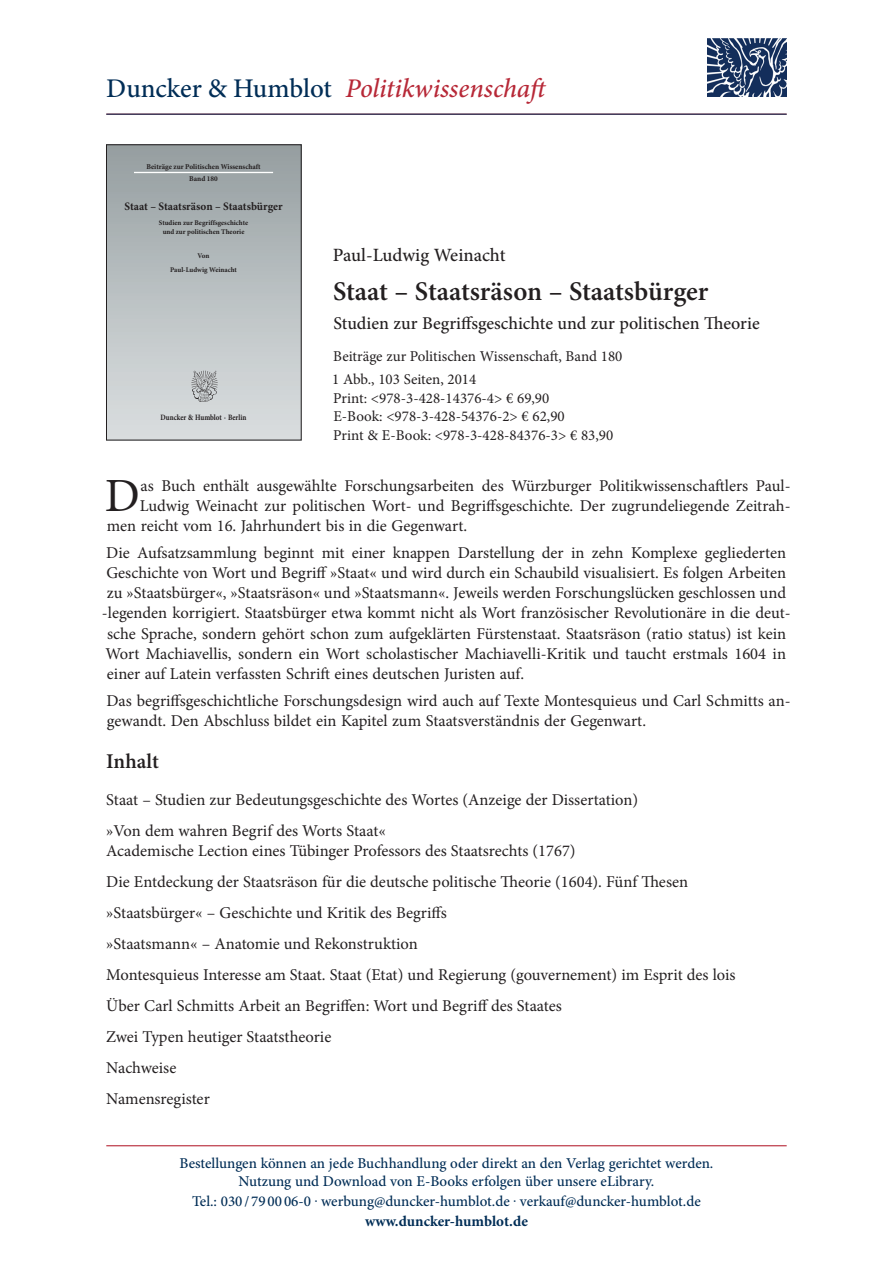
<style>
.page{position:relative;width:893px;height:1263px;background:#fff}
.page>*{position:absolute;margin:0;border:0;box-sizing:border-box;transform-origin:0 0}
.t1{font:47.7px "Minion Pro";color:#231f20}
.t2{font:italic 500 27px "Minion Pro";letter-spacing:-.005em;color:#b72837}
.t3{font:600 27px "Minion Pro";color:#231f20}
.t4{font:600 21px "Minion Pro";color:#231f20}
.t5{font:500 18.75px "Minion Pro";color:#231f20}
.t6{font:500 18px "Minion Pro";color:#231f20}
.t7{font:16.5px/30.9px "Minion Pro";color:#231f20}
.t8{font:500 15px/18px "Minion Pro";color:#002d56;text-align:center}
.t9{font:15px/18.8px "Minion Pro";color:#231f20}
.t10{font:700 15px "Minion Pro";color:#002d56}
.t11{font:700 11.4px "Minion Pro";color:#231f20}
.t12{font:700 8.1px "Minion Pro";letter-spacing:-.005em;color:#231f20;scale:.86 1}
.t13{font:700 7.35px/12px "Minion Pro";color:#231f20;text-align:center}
.t14{font:700 7.2px/8.4px "Minion Pro";color:#231f20;text-align:center}
.s1{font-style:normal;color:#002d56}
</style>
<div class="page">
<hr style="left:106px;top:1145px;width:681px;height:1px;background:#b72837">
<div style="left:106px;top:145px;width:195px;height:295px;background:linear-gradient(to bottom,#979fa2,#dce0e1)"></div>
<hr style="left:134px;top:172px;width:139px;height:1px;background:#fff">
<img style="left:189px;top:369px;width:29px;height:35px">
<div style="left:106px;top:145px;width:195px;height:295px;border:1px solid #231f20"></div>
<img style="left:707px;top:38px;width:79px;height:59px">
<hr style="left:106px;top:114px;width:681px;height:1px;background:#002d56">
<h2 class="t2" style="left:106px;top:70px;width:445px"><span class="s1">Duncker &amp; Humblot</span> Politikwissenschaft</h2>
<p class="t13" style="left:146px;top:160px;width:116px">Beiträge zur Politischen Wissenschaft<br>Band 180</p>
<p class="t11" style="left:125px;top:199px;width:160px">Staat – Staatsräson – Staatsbürger</p>
<p class="t14" style="left:159px;top:219px;width:91px">Studien zur Begriffsgeschichte und zur politischen Theorie</p>
<p class="t14" style="left:170px;top:248px;width:68px;line-height:14.5px">Von<br>Paul-Ludwig Weinacht</p>
<p class="t12" style="left:160px;top:412px;width:102px">Duncker &amp; Humblot · Berlin</p>
<p class="t5" style="left:333px;top:243px;width:174px">Paul-Ludwig Weinacht</p>
<h2 class="t3" style="left:333px;top:273px;width:377px">Staat – Staatsräson – Staatsbürger</h2>
<p class="t6" style="left:334px;top:312px;width:428px">Studien zur Begriffsgeschichte und zur politischen Theorie</p>
<p class="t9" style="left:332px;top:345px;width:292px;line-height:23px">Beiträge zur Politischen Wissenschaft, Band 180<br>1 Abb., 103 Seiten, 2014</p>
<p class="t9" style="left:333px;top:389px;width:282px">Print: &lt;978-3-428-14376-4&gt; € 69,90<br>E-Book: &lt;978-3-428-54376-2&gt; € 62,90<br>Print &amp; E-Book: &lt;978-3-428-84376-3&gt; € 83,90</p>
<h1 class="t1" style="left:105px;top:464px;width:37px">D</h1>
<p class="t7" style="left:140px;top:470px;width:652px">as Buch enthält ausgewählte Forschungsarbeiten des Würzburger Politikwissenschaftlers Paul-</p>
<p class="t7" style="left:140px;top:490px;width:652px">Ludwig Weinacht zur politischen Wort- und Begriffsgeschichte. Der zugrundeliegende Zeitrah-</p>
<p class="t7" style="left:107px;top:510px;width:362px">men reicht vom 16. Jahrhundert bis in die Gegenwart.</p>
<p class="t7" style="left:106px;top:537px;width:681px">Die Aufsatzsammlung beginnt mit einer knappen Darstellung der in zehn Komplexe gegliederten</p>
<p class="t7" style="left:106px;top:557px;width:681px">Geschichte von Wort und Begriff »Staat« und wird durch ein Schaubild visualisiert. Es folgen Arbeiten</p>
<p class="t7" style="left:107px;top:577px;width:681px">zu »Staatsbürger«, »Staatsräson« und »Staatsmann«. Jeweils werden Forschungslücken geschlossen und</p>
<p class="t7" style="left:102px;top:598px;width:690px">-legenden korrigiert. Staatsbürger etwa kommt nicht als Wort französischer Revolutionäre in die deut-</p>
<p class="t7" style="left:107px;top:618px;width:681px">sche Sprache, sondern gehört schon zum aufgeklärten Fürstenstaat. Staatsräson (ratio status) ist kein</p>
<p class="t7" style="left:105px;top:638px;width:682px">Wort Machiavellis, sondern ein Wort scholastischer Machiavelli-Kritik und taucht erstmals 1604 in</p>
<p class="t7" style="left:107px;top:658px;width:419px">einer auf Latein verfassten Schrift eines deutschen Juristen auf.</p>
<p class="t7" style="left:106px;top:690px;width:686px;line-height:20.2px">Das begriffsgeschichtliche Forschungsdesign wird auch auf Texte Montesquieus und Carl Schmitts an&shy;gewandt. Den Abschluss bildet ein Kapitel zum Staatsverständnis der Gegenwart.</p>
<p class="t4" style="left:106px;top:747px;width:54px">Inhalt</p>
<p class="t7" style="left:106px;top:784px;width:533px">Staat – Studien zur Bedeutungsgeschichte des Wortes (Anzeige der Dissertation) »Von dem wahren Begrif des Worts Staat«</p>
<p class="t7" style="left:106px;top:836px;width:631px">Academische Lection eines Tübinger Professors des Staatsrechts (1767)<br>Die Entdeckung der Staatsräson für die deutsche politische Theorie (1604). Fünf Thesen »Staatsbürger« – Geschichte und Kritik des Begriffs<br>»Staatsmann« – Anatomie und Rekonstruktion<br>Montesquieus Interesse am Staat. Staat (Etat) und Regierung (gouvernement) im Esprit des lois Über Carl Schmitts Arbeit an Begriffen: Wort und Begriff des Staates<br>Zwei Typen heutiger Staatstheorie<br>Nachweise<br>Namensregister</p>
<p class="t8" style="left:179px;top:1154px;width:535px">Bestellungen können an jede Buchhandlung oder direkt an den Verlag gerichtet werden.<br>Nutzung und Download von E-Books erfolgen über unsere eLibrary.</p>
<p class="t8" style="left:192px;top:1192px;width:510px">Tel.: 030 / 79 00 06-0 . werbung@duncker-humblot.de . verkauf@duncker-humblot.de</p>
<p class="t10" style="left:365px;top:1210px;width:164px">www.duncker-humblot.de</p>
</div>
